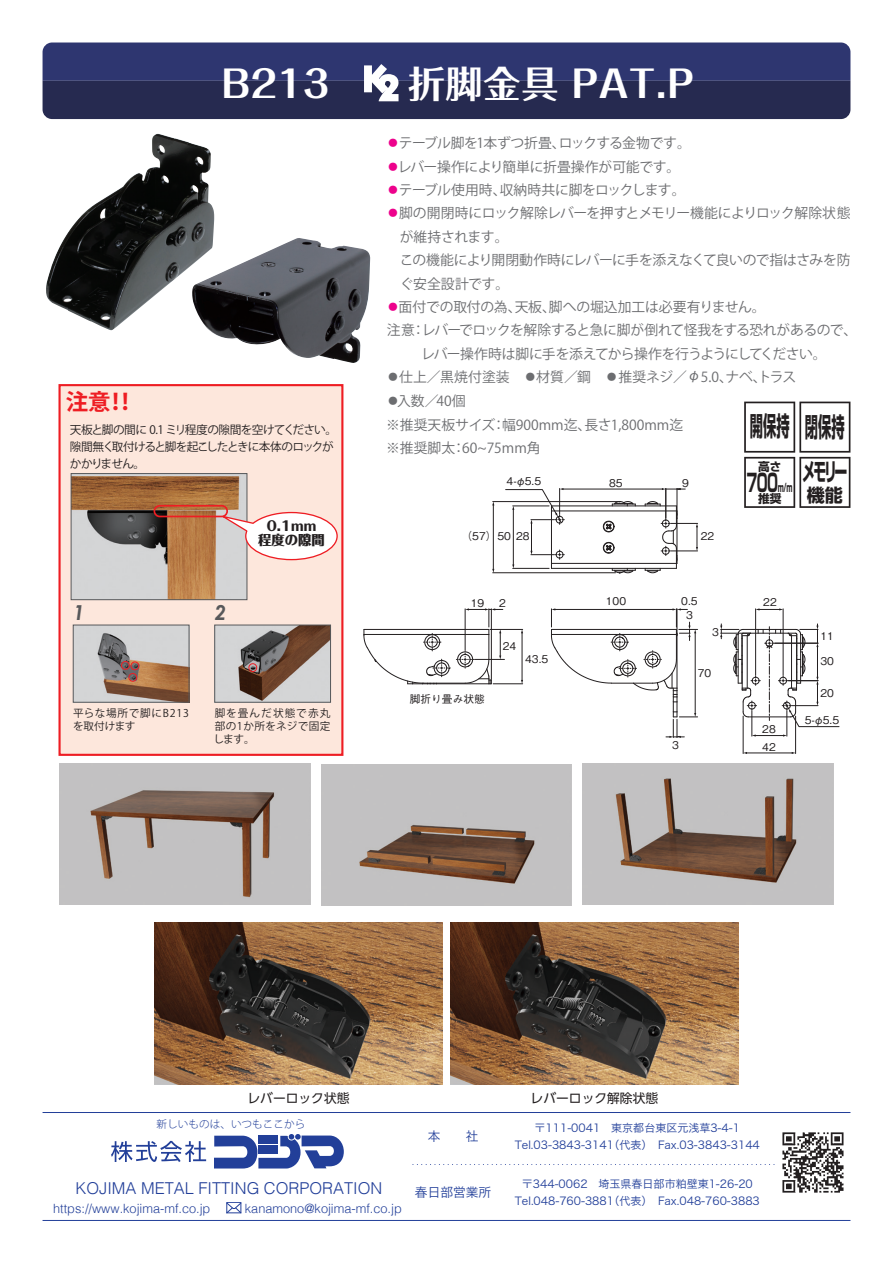
<style>
.page{position:relative;width:893px;height:1263px;background:#fff}
.page>*{position:absolute;margin:0;border:0;box-sizing:border-box;transform-origin:0 0}
.t1{font:700 37.05px "Folk Pro";letter-spacing:.02em;color:#fff}
.t2{font:700 26.55px "Shin Go Pro";color:#231f20;scale:.5 1}
.t3{font:700 24.45px "Shin Go Pro";letter-spacing:-.105em;color:#231f20;scale:.55 1}
.t4{font:700 24.45px "Shin Go Pro";letter-spacing:-.105em;color:#231f20;scale:.53 1}
.t5{font:700 22.5px "Koz Go Pro";color:#ee1d23}
.t6{font:italic 700 20.55px "Century Gothic";color:#57585a}
.t7{font:700 18px "Shin Go Pro";color:#231f20}
.t8{font:300 16.35px "Helvetica";color:#223f99}
.t9{font:13.8px "Koz Go Pro";letter-spacing:-.025em;color:#6c6d70}
.t10{font:13.8px/23.4px "Koz Go Pro";color:#6c6d70}
.t11{font:13.8px "Koz Go Pro";letter-spacing:-.045em;color:#6c6d70}
.t12{font:800 13.35px/14.1px "Folk Pro";color:#231f20;text-align:center}
.t13{font:300 12.75px "Helvetica";color:#223f99}
.t14{font:12.75px "UD Shin Go Pro";color:#231f20}
.t15{font:12.75px "Hira Kaku Pro N W3";color:#223f99}
.t16{font:11.7px/17px "Koz Go Pro";letter-spacing:-.08em;color:#231f20}
.t17{font:700 11.7px "Shin Go Pro";color:#231f20}
.t18{font:10.95px/17px "Hira Kaku Pro N W3";color:#223f99;text-align:center}
.t19{font:500 10.65px "Gothic BBB Pro";color:#231f20}
.t20{font:10.65px/12.8px "Koz Go Pro";letter-spacing:.045em;color:#231f20}
.t21{font:300 10.65px "Koz Go Pr 6 N";color:#223f99}
.s1{color:#ed028c}
.s2{font-size:11.7px}
</style>
<div class="page">
<hr style="left:551px;top:511px;width:125px;height:1px;background:#231f20">
<hr style="left:551px;top:563px;width:125px;height:1px;background:#231f20">
<hr style="left:551px;top:506px;width:125px;height:1px;background:#231f20">
<svg style="left:603px;top:521px;width:11px;height:11px"></svg>
<svg style="left:603px;top:542px;width:11px;height:11px"></svg>
<hr style="left:551px;top:568px;width:125px;height:1px;background:#231f20">
<svg style="left:612px;top:568px;width:24px;height:6px"></svg>
<svg style="left:612px;top:501px;width:24px;height:5px"></svg>
<hr style="left:493px;top:501px;width:126px;height:1px;background:#231f20">
<hr style="left:493px;top:572px;width:123px;height:1px;background:#231f20">
<hr style="left:493px;top:505px;width:1px;height:65px;background:#231f20">
<hr style="left:513px;top:568px;width:36px;height:1px;background:#231f20">
<hr style="left:563px;top:489px;width:100px;height:1px;background:#231f20">
<svg style="left:645px;top:488px;width:53px;height:85px"></svg>
<svg style="left:505px;top:488px;width:59px;height:80px"></svg>
<hr style="left:743px;top:716px;width:1px;height:37px;background:#231f20">
<hr style="left:795px;top:716px;width:1px;height:37px;background:#231f20">
<hr style="left:746px;top:753px;width:46px;height:1px;background:#231f20">
<svg style="left:756px;top:608px;width:27px;height:2px"></svg>
<hr style="left:783px;top:609px;width:1px;height:66px;background:#231f20">
<hr style="left:755px;top:609px;width:1px;height:66px;background:#231f20">
<svg style="left:720px;top:624px;width:119px;height:112px"></svg>
<hr style="left:522px;top:633px;width:1px;height:48px;background:#231f20">
<hr style="left:493px;top:683px;width:30px;height:1px;background:#231f20">
<hr style="left:490px;top:629px;width:33px;height:1px;background:#231f20">
<hr style="left:474px;top:659px;width:30px;height:1px;background:#231f20">
<svg style="left:364px;top:608px;width:139px;height:76px"></svg>
<svg style="left:551px;top:608px;width:147px;height:130px"></svg>
<div style="left:58px;top:384px;width:285px;height:372px;background:#fde7dc;border:2px solid #ee1d23"></div>
<img style="left:73px;top:475px;width:172px;height:123px">
<div style="left:71px;top:473px;width:176px;height:127px;border:1px solid #57585a"></div>
<div style="left:154px;top:505px;width:74px;height:12px;border:2px solid #ee1d23;border-radius:5px"></div>
<svg style="left:215px;top:511px;width:123px;height:50px"></svg>
<img style="left:216px;top:627px;width:113px;height:74px">
<div style="left:214px;top:625px;width:117px;height:78px;border:1px solid #57585a"></div>
<img style="left:75px;top:627px;width:112px;height:74px">
<div style="left:73px;top:625px;width:116px;height:78px;border:1px solid #57585a"></div>
<div style="left:131px;top:661px;width:8px;height:9px;border:1px solid #ee1d23;border-radius:50%"></div>
<div style="left:128px;top:673px;width:9px;height:9px;border:1px solid #ee1d23;border-radius:50%"></div>
<div style="left:121px;top:661px;width:9px;height:9px;border:1px solid #ee1d23;border-radius:50%"></div>
<div style="left:248px;top:663px;width:9px;height:9px;border:1px solid #ee1d23;border-radius:50%"></div>
<img style="left:46px;top:134px;width:168px;height:197px">
<img style="left:192px;top:238px;width:178px;height:125px">
<img style="left:154px;top:922px;width:288px;height:162px">
<img style="left:60px;top:764px;width:250px;height:141px">
<img style="left:321px;top:765px;width:251px;height:141px">
<img style="left:583px;top:764px;width:250px;height:141px">
<img style="left:451px;top:922px;width:288px;height:162px">
<svg style="left:43px;top:43px;width:807px;height:76px"></svg>
<svg style="left:214px;top:1134px;width:130px;height:34px"></svg>
<svg style="left:111px;top:1141px;width:95px;height:21px"></svg>
<svg style="left:413px;top:1164px;width:362px;height:1px"></svg>
<svg style="left:226px;top:1202px;width:15px;height:11px"></svg>
<hr style="left:43px;top:1112px;width:807px;height:1px;background:#223f99">
<hr style="left:43px;top:1220px;width:807px;height:1px;background:#223f99">
<img style="left:782px;top:1132px;width:62px;height:61px">
<svg style="left:744px;top:402px;width:106px;height:106px"></svg>
<h1 class="t1" style="left:222px;top:52px;width:108px">B213</h1>
<h1 class="t1" style="left:408px;top:52px;width:287px">折脚金具 PAT.P</h1>
<h3 class="t5" style="left:66px;top:387px;width:72px">注意！！</h3>
<p class="t16" style="left:70px;top:422px;width:269px">天板と脚の間に 0.1 ミリ程度の隙間を空けてください。隙間無く取付けると脚を起こしたときに本体のロックがかかりません。</p>
<h3 class="t6" style="left:73px;top:600px;width:13px">1</h3>
<h3 class="t6" style="left:215px;top:600px;width:13px">2</h3>
<p class="t12" style="left:258px;top:517px;width:68px">0.1mm<br>程度の隙間</p>
<p class="t20" style="left:73px;top:707px;width:118px">平らな場所で脚にB213を取付けます</p>
<p class="t20" style="left:214px;top:707px;width:118px;text-align:justify">脚を畳んだ状態で赤丸部の1か所をネジで固定します。</p>
<p class="t9" style="left:386px;top:134px;width:306px"><span class="s1">●</span>テーブル脚を1本ずつ折畳、ロックする金物です。</p>
<p class="t9" style="left:386px;top:158px;width:296px"><span class="s1">●</span>レバー操作により簡単に折畳操作が可能です。</p>
<p class="t9" style="left:386px;top:181px;width:301px"><span class="s1">●</span>テーブル使用時、収納時共に脚をロックします。</p>
<p class="t9" style="left:386px;top:204px;width:466px"><span class="s1">●</span>脚の開閉時にロック解除レバーを押すとメモリー機能によりロック解除状態</p>
<p class="t9" style="left:400px;top:228px;width:110px">が維持されます。</p>
<p class="t9" style="left:386px;top:251px;width:466px">　この機能により開閉動作時にレバーに手を添えなくて良いので指はさみを防</p>
<p class="t9" style="left:400px;top:275px;width:111px">ぐ安全設計です。</p>
<p class="t9" style="left:386px;top:298px;width:381px"><span class="s1">●</span>面付での取付の為、天板、脚への堀込加工は必要有りません。</p>
<p class="t9" style="left:387px;top:321px;width:472px">注意：レバーでロックを解除すると急に脚が倒れて怪我をする恐れがあるので、</p>
<p class="t11" style="left:421px;top:345px;width:407px">レバー操作時は脚に手を添えてから操作を行うようにしてください。</p>
<p class="t10" style="left:386px;top:366px;width:412px">●仕上／黒焼付塗装　●材質／鋼　●推奨ネジ／<sup>φ</sup>5.0、ナベ、トラス</p>
<p class="t10" style="left:386px;top:390px;width:299px">●入数／40個<br>※推奨天板サイズ：幅900mm迄、長さ1,800mm迄※推奨脚太：60~75mm角</p>
<h2 class="t2" style="left:750px;top:406px;width:191px">開保持 閉保持</h2>
<p class="t19" style="left:507px;top:473px;width:36px">4-φ5.5</p>
<p class="t19" style="left:609px;top:474px;width:15px">85</p>
<p class="t19" style="left:682px;top:474px;width:8px">9</p>
<p class="t19" style="left:462px;top:528px;width:51px">（57）50</p>
<p class="t19" style="left:516px;top:528px;width:15px">28</p>
<p class="t19" style="left:701px;top:528px;width:15px">22</p>
<p class="t19" style="left:471px;top:594px;width:15px">19</p>
<p class="t19" style="left:410px;top:690px;width:76px">脚折り畳み状態</p>
<p class="t19" style="left:499px;top:594px;width:8px">2</p>
<p class="t19" style="left:503px;top:637px;width:15px">24</p>
<p class="t19" style="left:525px;top:651px;width:25px">43.5</p>
<p class="t19" style="left:606px;top:593px;width:22px">100</p>
<p class="t19" style="left:681px;top:593px;width:18px">0.5</p>
<p class="t19" style="left:686px;top:607px;width:8px">3</p>
<p class="t19" style="left:712px;top:623px;width:8px">3</p>
<p class="t19" style="left:698px;top:664px;width:15px">70</p>
<p class="t19" style="left:672px;top:736px;width:8px">3</p>
<p class="t17" style="left:758px;top:457px;width:25px">高さ</p>
<h3 class="t3" style="left:747px;top:463px;width:85px">700<span class="s2">m/m</span></h3>
<p class="t17" style="left:758px;top:490px;width:25px">推奨</p>
<h3 class="t4" style="left:802px;top:452px;width:87px">メモリー</h3>
<h3 class="t7" style="left:807px;top:481px;width:38px">機能</h3>
<p class="t19" style="left:763px;top:593px;width:15px">22</p>
<p class="t19" style="left:762px;top:721px;width:15px">28</p>
<p class="t19" style="left:762px;top:738px;width:15px">42</p>
<p class="t19" style="left:820px;top:627px;width:15px">11</p>
<p class="t19" style="left:820px;top:653px;width:15px">30</p>
<p class="t19" style="left:820px;top:684px;width:15px">20</p>
<p class="t19" style="left:805px;top:711px;width:36px">5-φ5.5</p>
<p class="t14" style="left:248px;top:1088px;width:104px">レバーロック状態</p>
<p class="t14" style="left:531px;top:1088px;width:129px">レバーロック解除状態</p>
<p class="t21" style="left:157px;top:1118px;width:150px">新しいものは、いつもここから</p>
<p class="t15" style="left:428px;top:1125px;width:52px">本　　社</p>
<p class="t8" style="left:75px;top:1174px;width:308px">KOJIMA METAL FITTING CORPORATION</p>
<p class="t13" style="left:53px;top:1197px;width:159px">https://www.kojima-mf.co.jp</p>
<p class="t13" style="left:245px;top:1197px;width:158px">kanamono@kojima-mf.co.jp</p>
<p class="t15" style="left:415px;top:1180px;width:78px">春日部営業所</p>
<p class="t18" style="left:515px;top:1119px;width:247px">〒111-0041　東京都台東区元浅草3-4-1<br>Tel.03-3843-3141（代表）　Fax.03-3843-3144</p>
<p class="t18" style="left:515px;top:1174px;width:246px">〒344-0062　埼玉県春日部市粕壁東1-26-20<br>Tel.048-760-3881（代表）　Fax.048-760-3883</p>
</div>
